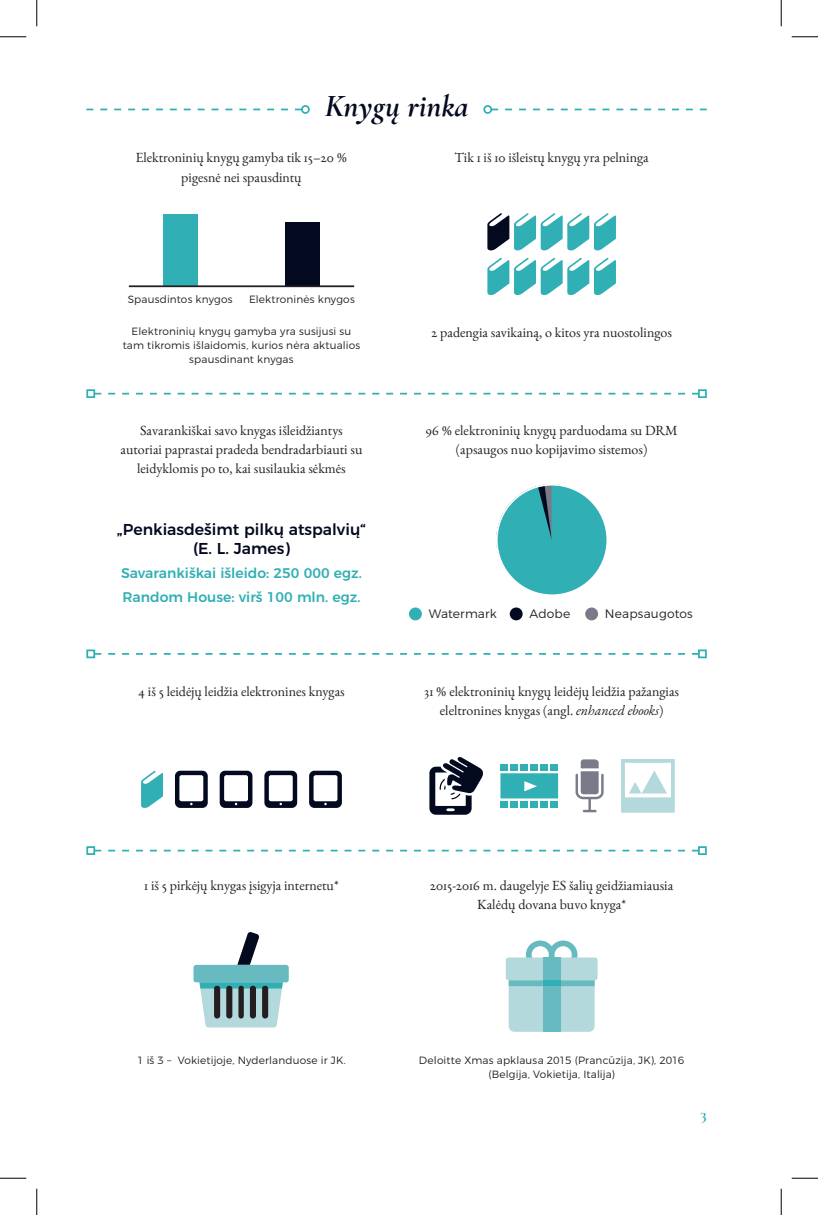
<style>
.page{position:relative;width:818px;height:1215px;background:#fff}
.page>*{position:absolute;margin:0;border:0;box-sizing:border-box;transform-origin:0 0}
.t1{font:italic 700 31.5px "Cormorant Garamond";color:#03091f}
.t2{font:500 15.75px/19.2px "Montserrat";color:#03091f;text-align:center}
.t3{font:700 15.75px "Cormorant Garamond";color:#30afb5}
.t4{font:14px/19.2px "EB Garamond";color:#231f20;text-align:center}
.t5{font:500 14px/24.2px "Montserrat";color:#30afb5}
.t6{font:300 12.25px "Montserrat";letter-spacing:.01em;color:#231f20}
.t7{font:300 10.5px/14px "Montserrat";letter-spacing:.015em;color:#231f20;text-align:center}
.s1{font-style:italic}
</style>
<div class="page">
<svg style="left:492px;top:109px;width:214px;height:1px"></svg>
<div style="left:483px;top:105px;width:9px;height:9px;border:2px solid #30afb5;border-radius:50%"></div>
<svg style="left:86px;top:109px;width:215px;height:1px"></svg>
<div style="left:301px;top:105px;width:9px;height:9px;border:2px solid #30afb5;border-radius:50%"></div>
<svg style="left:95px;top:393px;width:603px;height:1px"></svg>
<div style="left:698px;top:389px;width:8px;height:9px;border:2px solid #30afb5"></div>
<div style="left:86px;top:389px;width:9px;height:9px;border:2px solid #30afb5"></div>
<svg style="left:95px;top:653px;width:603px;height:1px"></svg>
<div style="left:698px;top:649px;width:8px;height:9px;border:2px solid #30afb5"></div>
<div style="left:86px;top:649px;width:9px;height:9px;border:2px solid #30afb5"></div>
<svg style="left:95px;top:849px;width:603px;height:2px"></svg>
<div style="left:698px;top:846px;width:8px;height:9px;border:2px solid #30afb5"></div>
<div style="left:86px;top:846px;width:9px;height:9px;border:2px solid #30afb5"></div>
<svg style="left:487px;top:213px;width:129px;height:37px"></svg>
<svg style="left:487px;top:258px;width:129px;height:37px"></svg>
<svg style="left:141px;top:770px;width:22px;height:38px"></svg>
<svg style="left:175px;top:770px;width:33px;height:38px"></svg>
<svg style="left:220px;top:770px;width:32px;height:38px"></svg>
<svg style="left:264px;top:770px;width:33px;height:38px"></svg>
<svg style="left:309px;top:770px;width:33px;height:38px"></svg>
<div style="left:163px;top:214px;width:35px;height:72px;background:#30afb5"></div>
<div style="left:285px;top:222px;width:35px;height:64px;background:#03091f"></div>
<hr style="left:129px;top:285px;width:225px;height:2px;background:#231f20">
<svg style="left:496px;top:484px;width:109px;height:109px"></svg>
<div style="left:496px;top:484px;width:112px;height:112px;border:2px solid #fff;border-radius:50%"></div>
<div style="left:409px;top:607px;width:13px;height:13px;background:#30afb5;border-radius:50%"></div>
<div style="left:509px;top:607px;width:13px;height:13px;background:#03091f;border-radius:50%"></div>
<div style="left:585px;top:607px;width:13px;height:13px;background:#7a7b89;border-radius:50%"></div>
<svg style="left:429px;top:757px;width:54px;height:57px"></svg>
<svg style="left:500px;top:773px;width:58px;height:25px"></svg>
<div style="left:500px;top:764px;width:8px;height:6px;background:#30afb5"></div>
<div style="left:510px;top:764px;width:8px;height:6px;background:#30afb5"></div>
<div style="left:550px;top:764px;width:8px;height:6px;background:#30afb5"></div>
<div style="left:540px;top:764px;width:8px;height:6px;background:#30afb5"></div>
<div style="left:530px;top:764px;width:8px;height:6px;background:#30afb5"></div>
<div style="left:520px;top:764px;width:8px;height:6px;background:#30afb5"></div>
<div style="left:500px;top:801px;width:8px;height:6px;background:#30afb5"></div>
<div style="left:510px;top:801px;width:8px;height:6px;background:#30afb5"></div>
<div style="left:550px;top:801px;width:8px;height:6px;background:#30afb5"></div>
<div style="left:540px;top:801px;width:8px;height:6px;background:#30afb5"></div>
<div style="left:530px;top:801px;width:8px;height:6px;background:#30afb5"></div>
<div style="left:520px;top:801px;width:8px;height:6px;background:#30afb5"></div>
<svg style="left:575px;top:759px;width:28px;height:53px"></svg>
<svg style="left:621px;top:759px;width:53px;height:53px"></svg>
<svg style="left:237px;top:932px;width:22px;height:32px"></svg>
<div style="left:193px;top:964px;width:96px;height:18px;background:#67bbc0;border-radius:3px"></div>
<svg style="left:199px;top:982px;width:84px;height:45px;background:#86a8ac"></svg>
<svg style="left:526px;top:940px;width:51px;height:17px"></svg>
<div style="left:506px;top:957px;width:91px;height:23px;background:#b4d9dd;border-radius:3px"></div>
<svg style="left:508px;top:980px;width:86px;height:51px;background:#abd5d9"></svg>
<div style="left:543px;top:957px;width:17px;height:74px;background:#67bbc0"></div>
<div style="left:543px;top:980px;width:17px;height:6px;background:#30afb5"></div>
<svg style="left:0;top:36px;width:26px;height:1px"></svg>
<svg style="left:791px;top:36px;width:27px;height:1px"></svg>
<svg style="left:0;top:1177px;width:26px;height:1px"></svg>
<svg style="left:791px;top:1177px;width:27px;height:1px"></svg>
<svg style="left:36px;top:0;width:1px;height:26px"></svg>
<svg style="left:36px;top:1188px;width:1px;height:26px"></svg>
<svg style="left:781px;top:0;width:1px;height:26px"></svg>
<svg style="left:781px;top:1188px;width:1px;height:26px"></svg>
<h1 class="t1" style="left:325px;top:87px;width:145px">Knygų rinka</h1>
<p class="t4" style="left:136px;top:148px;width:212px">Elektroninių knygų gamyba tik 15–20 % pigesnė nei spausdintų</p>
<p class="t4" style="left:454px;top:148px;width:196px">Tik 1 iš 10 išleistų knygų yra pelninga</p>
<p class="t7" style="left:128px;top:292px;width:106px">Spausdintos knygos</p>
<p class="t7" style="left:249px;top:292px;width:107px">Elektroninės knygos</p>
<p class="t7" style="left:123px;top:323px;width:239px">Elektroninių knygų gamyba yra susijusi su tam tikromis išlaidomis, kurios nėra aktualios spausdinant knygas</p>
<p class="t4" style="left:121px;top:420px;width:243px">Savarankiškai savo knygas išleidžiantys autoriai paprastai pradeda bendradarbiauti su leidyklomis po to, kai susilaukia sėkmės</p>
<p class="t2" style="left:117px;top:518px;width:251px">„Penkiasdešimt pilkų atspalvių“ (E. L. James)</p>
<p class="t5" style="left:121px;top:560px;width:242px">Savarankiškai išleido: 250 000 egz.<br>Random House: virš 100 mln. egz.</p>
<p class="t4" style="left:138px;top:681px;width:208px">4 iš 5 leidėjų leidžia elektronines knygas</p>
<p class="t4" style="left:431px;top:322px;width:242px">2 padengia savikainą, o kitos yra nuostolingos</p>
<p class="t4" style="left:425px;top:420px;width:254px">96 % elektroninių knygų parduodama su DRM (apsaugos nuo kopijavimo sistemos)</p>
<p class="t6" style="left:429px;top:604px;width:70px">Watermark</p>
<p class="t6" style="left:529px;top:604px;width:42px">Adobe</p>
<p class="t6" style="left:605px;top:604px;width:89px">Neapsaugotos</p>
<p class="t4" style="left:424px;top:681px;width:256px">31 % elektroninių knygų leidėjų leidžia pažangias eleltronines knygas (angl. <span class="s1">enhanced ebooks</span>)</p>
<p class="t4" style="left:144px;top:875px;width:196px">1 iš 5 pirkėjų knygas įsigyja internetu*</p>
<p class="t4" style="left:430px;top:875px;width:245px">2015-2016 m. daugelyje ES šalių geidžiamiausia<br>Kalėdų dovana buvo knyga*</p>
<p class="t7" style="left:137px;top:1052px;width:210px">1 iš 3 – Vokietijoje, Nyderlanduose ir JK.</p>
<p class="t7" style="left:419px;top:1052px;width:267px">Deloitte Xmas apklausa 2015 (Prancūzija, JK), 2016 (Belgija, Vokietija, Italija)</p>
<p class="t3" style="left:700px;top:1104px;width:8px">3</p>
</div>
